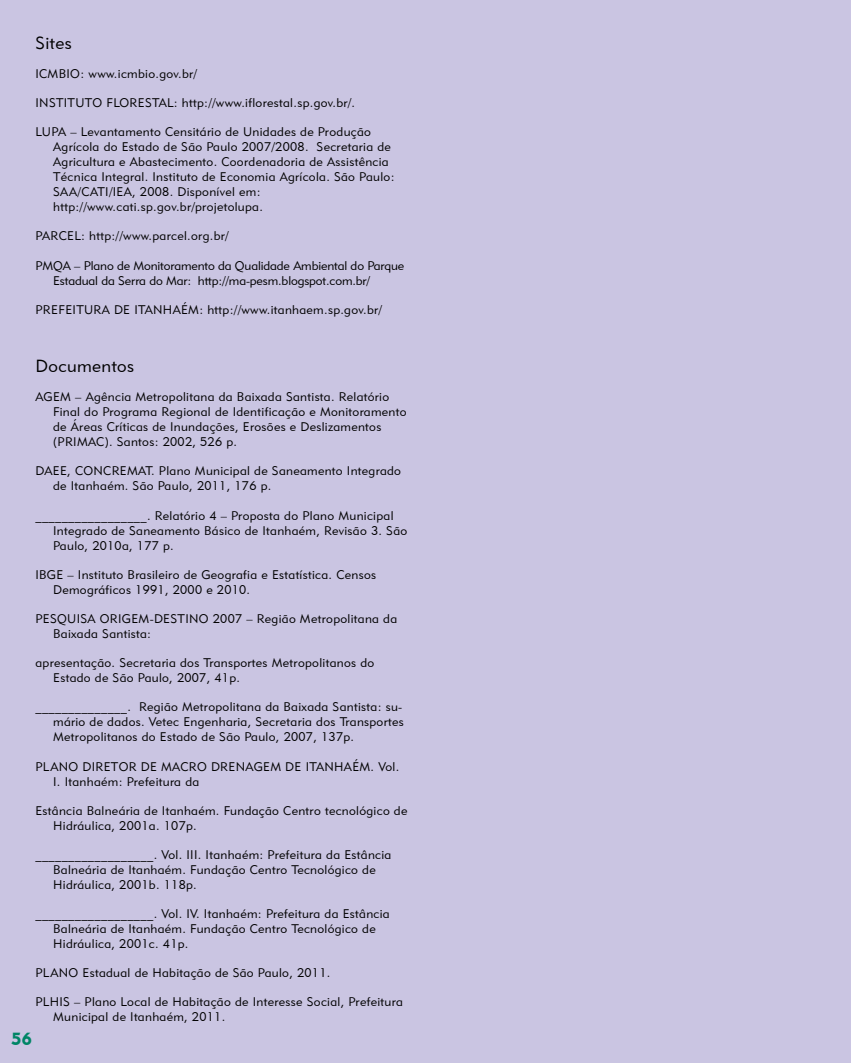
<style>
.page{position:relative;width:851px;height:1063px;background:#fff}
.page>*{position:absolute;margin:0;border:0;box-sizing:border-box;transform-origin:0 0}
.t1{font:17.5px "Geometric 415 BT Lite A";letter-spacing:.025em;color:#000}
.t2{font:17.5px "Geometric 415 BT Black A";color:#008566}
.t3{font:12.5px/15px "Geometric 415 BT Lite A";letter-spacing:.025em;color:#000}
.t4{font:12.5px/15px "Geometric 415 BT Lite A";letter-spacing:-.01em;color:#000}
</style>
<div class="page">
<div style="left:0;top:0;width:850px;height:1063px;background:#cac5e2"></div>
<h1 class="t1" style="left:35px;top:32px;width:38px">Sites</h1>
<p class="t3" style="left:35px;top:66px;width:163px">ICMBIO: www.icmbio.gov.br/</p>
<p class="t3" style="left:35px;top:95px;width:321px">INSTITUTO FLORESTAL: http://www.iflorestal.sp.gov.br/.</p>
<p class="t3" style="left:53px;top:124px;width:343px;text-indent:-18px">LUPA – Levantamento Censitário de Unidades de Produção Agrícola do Estado de São Paulo 2007/2008. Secretaria de Agricultura e Abastecimento. Coordenadoria de Assistência Técnica Integral. Instituto de Economia Agrícola. São Paulo:<br>SAA/CATI/IEA, 2008. Disponível em: http://www.cati.sp.gov.br/projetolupa.</p>
<p class="t3" style="left:35px;top:228px;width:195px">PARCEL: http://www.parcel.org.br/</p>
<p class="t4" style="left:53px;top:258px;width:352px;text-indent:-18px">PMQA – Plano de Monitoramento da Qualidade Ambiental do Parque<br>Estadual da Serra do Mar: http://ma-pesm.blogspot.com.br/</p>
<p class="t3" style="left:35px;top:302px;width:348px">PREFEITURA DE ITANHAÉM: http://www.itanhaem.sp.gov.br/</p>
<h1 class="t1" style="left:35px;top:355px;width:100px">Documentos</h1>
<p class="t3" style="left:53px;top:389px;width:355px;text-indent:-18px">AGEM – Agência Metropolitana da Baixada Santista. Relatório Final do Programa Regional de Identificação e Monitoramento de Áreas Críticas de Inundações, Erosões e Deslizamentos (PRIMAC). Santos: 2002, 526 p.</p>
<p class="t3" style="left:53px;top:463px;width:349px;text-indent:-18px">DAEE, CONCREMAT. Plano Municipal de Saneamento Integrado de Itanhaém. São Paulo, 2011, 176 p.</p>
<p class="t3" style="left:53px;top:508px;width:355px;text-indent:-18px">_________________. Relatório 4 – Proposta do Plano Municipal<br>Integrado de Saneamento Básico de Itanhaém, Revisão 3. São<br>Paulo, 2010a, 177 p.</p>
<p class="t3" style="left:53px;top:567px;width:324px;text-indent:-18px">IBGE – Instituto Brasileiro de Geografia e Estatística. Censos<br>Demográficos 1991, 2000 e 2010.</p>
<p class="t3" style="left:53px;top:611px;width:345px;text-indent:-18px">PESQUISA ORIGEM-DESTINO 2007 – Região Metropolitana da<br>Baixada Santista:</p>
<p class="t3" style="left:53px;top:655px;width:322px;text-indent:-18px">apresentação. Secretaria dos Transportes Metropolitanos do<br>Estado de São Paulo, 2007, 41p.</p>
<p class="t3" style="left:53px;top:699px;width:352px;text-align:justify;text-indent:-18px">______________. Região Metropolitana da Baixada Santista: su&shy;mário de dados. Vetec Engenharia, Secretaria dos Transportes Metropolitanos do Estado de São Paulo, 2007, 137p.</p>
<p class="t3" style="left:53px;top:758px;width:347px;text-indent:-18px">PLANO DIRETOR DE MACRO DRENAGEM DE ITANHAÉM. Vol.<br>I. Itanhaém: Prefeitura da</p>
<p class="t3" style="left:53px;top:803px;width:356px;text-indent:-18px">Estância Balneária de Itanhaém. Fundação Centro tecnológico de<br>Hidráulica, 2001a. 107p.</p>
<p class="t3" style="left:53px;top:847px;width:340px;text-indent:-18px">__________________. Vol. III. Itanhaém: Prefeitura da Estância<br>Balneária de Itanhaém. Fundação Centro Tecnológico de<br>Hidráulica, 2001b. 118p.</p>
<p class="t3" style="left:53px;top:906px;width:338px;text-indent:-18px">__________________. Vol. IV. Itanhaém: Prefeitura da Estância<br>Balneária de Itanhaém. Fundação Centro Tecnológico de<br>Hidráulica, 2001c. 41p.</p>
<p class="t3" style="left:35px;top:965px;width:296px">PLANO Estadual de Habitação de São Paulo, 2011.</p>
<p class="t3" style="left:53px;top:994px;width:351px;text-indent:-18px">PLHIS – Plano Local de Habitação de Interesse Social, Prefeitura<br>Municipal de Itanhaém, 2011.</p>
<h1 class="t2" style="left:12px;top:1028px;width:22px">56</h1>
</div>
